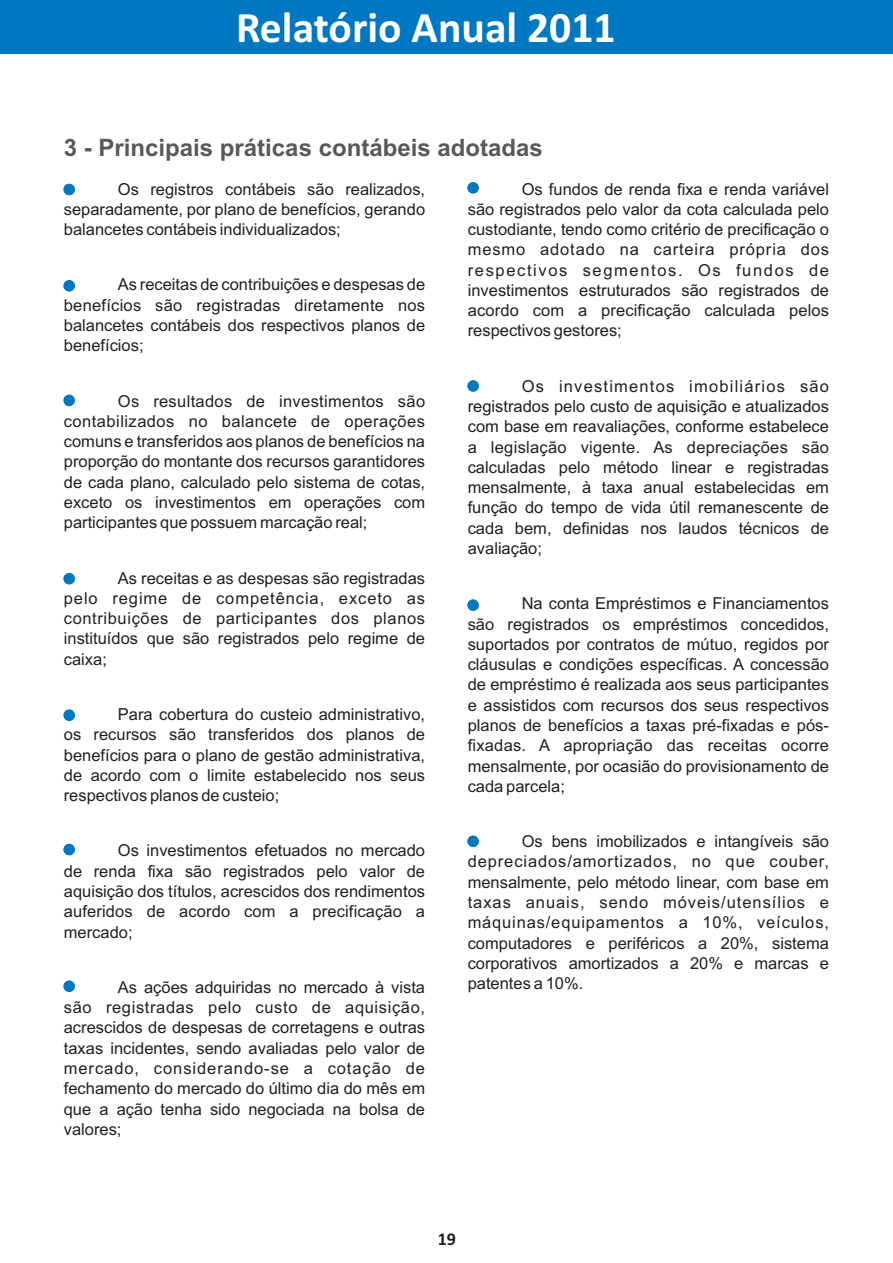
<style>
.page{position:relative;width:893px;height:1263px;background:#fff}
.page>*{position:absolute;margin:0;border:0;box-sizing:border-box;transform-origin:0 0}
.t1{font:700 43.65px "Calibri";color:#fff}
.t2{font:700 24px "Arial";color:#58595b}
.t3{font:700 18px "Calibri";color:#231f20}
.t4{font:16.5px/20.2px "Arial";color:#231f20;text-align:justify}
</style>
<div class="page">
<div style="left:64px;top:184px;width:11px;height:11px;background:#0078c1;border:1px solid #0078c1;border-radius:50%"></div>
<div style="left:64px;top:280px;width:11px;height:11px;background:#0078c1;border:1px solid #0078c1;border-radius:50%"></div>
<div style="left:64px;top:395px;width:11px;height:11px;background:#0078c1;border:1px solid #0078c1;border-radius:50%"></div>
<div style="left:64px;top:573px;width:11px;height:11px;background:#0078c1;border:1px solid #0078c1;border-radius:50%"></div>
<div style="left:64px;top:710px;width:11px;height:11px;background:#0078c1;border:1px solid #0078c1;border-radius:50%"></div>
<div style="left:64px;top:844px;width:11px;height:11px;background:#0078c1;border:1px solid #0078c1;border-radius:50%"></div>
<div style="left:64px;top:981px;width:11px;height:11px;background:#0078c1;border:1px solid #0078c1;border-radius:50%"></div>
<div style="left:468px;top:182px;width:11px;height:11px;background:#0078c1;border:1px solid #0078c1;border-radius:50%"></div>
<div style="left:468px;top:380px;width:11px;height:11px;background:#0078c1;border:1px solid #0078c1;border-radius:50%"></div>
<div style="left:468px;top:600px;width:11px;height:11px;background:#0078c1;border:1px solid #0078c1;border-radius:50%"></div>
<div style="left:468px;top:836px;width:11px;height:11px;background:#0078c1;border:1px solid #0078c1;border-radius:50%"></div>
<div style="left:0;top:1px;width:893px;height:53px;background:#0078c1"></div>
<h1 class="t1" style="left:236px;top:10px;width:381px">Relatório Anual 2011</h1>
<h2 class="t2" style="left:64px;top:138px;width:480px">3 - Principais práticas contábeis adotadas</h2>
<p class="t4" style="left:64px;top:180px;width:363px;text-indent:54px">Os registros contábeis são realizados, separadamente, por plano de benefícios, gerando balancetes contábeis individualizados;</p>
<p class="t4" style="left:468px;top:180px;width:363px;text-indent:54px">Os fundos de renda fixa e renda variável são registrados pelo valor da cota calculada pelo custodiante, tendo como critério de precificação o mesmo adotado na carteira própria dos respectivos segmentos. Os fundos de investimentos estruturados são registrados de acordo com a precificação calculada pelos respectivos gestores;</p>
<p class="t4" style="left:468px;top:377px;width:363px;text-indent:54px">Os investimentos imobiliários são registrados pelo custo de aquisição e atualizados com base em reavaliações, conforme estabelece a legislação vigente. As depreciações são calculadas pelo método linear e registradas mensalmente, à taxa anual estabelecidas em função do tempo de vida útil remanescente de cada bem, definidas nos laudos técnicos de avaliação;</p>
<p class="t4" style="left:64px;top:276px;width:363px;text-indent:54px">As receitas de contribuições e despesas de benefícios são registradas diretamente nos balancetes contábeis dos respectivos planos de benefícios;</p>
<p class="t4" style="left:64px;top:392px;width:363px;text-indent:54px">Os resultados de investimentos são contabilizados no balancete de operações comuns e transferidos aos planos de benefícios na proporção do montante dos recursos garantidores de cada plano, calculado pelo sistema de cotas, exceto os investimentos em operações com participantes que possuem marcação real;</p>
<p class="t4" style="left:64px;top:569px;width:363px;text-indent:54px">As receitas e as despesas são registradas pelo regime de competência, exceto as contribuições de participantes dos planos instituídos que são registrados pelo regime de caixa;</p>
<p class="t4" style="left:64px;top:706px;width:363px;text-indent:54px">Para cobertura do custeio administrativo, os recursos são transferidos dos planos de benefícios para o plano de gestão administrativa, de acordo com o limite estabelecido nos seus respectivos planos de custeio;</p>
<p class="t4" style="left:64px;top:842px;width:363px;text-indent:54px">Os investimentos efetuados no mercado de renda fixa são registrados pelo valor de aquisição dos títulos, acrescidos dos rendimentos auferidos de acordo com a precificação a mercado;</p>
<p class="t4" style="left:64px;top:978px;width:363px;text-indent:54px">As ações adquiridas no mercado à vista são registradas pelo custo de aquisição, acrescidos de despesas de corretagens e outras taxas incidentes, sendo avaliadas pelo valor de mercado, considerando-se a cotação de fechamento do mercado do último dia do mês em que a ação tenha sido negociada na bolsa de valores;</p>
<p class="t4" style="left:468px;top:595px;width:363px;text-indent:54px">Na conta Empréstimos e Financiamentos são registrados os empréstimos concedidos, suportados por contratos de mútuo, regidos por cláusulas e condições específicas. A concessão de empréstimo é realizada aos seus participantes e assistidos com recursos dos seus respectivos planos de benefícios a taxas pré-fixadas e pós&shy;fixadas. A apropriação das receitas ocorre mensalmente, por ocasião do provisionamento de cada parcela;</p>
<p class="t4" style="left:468px;top:833px;width:363px;text-indent:54px">Os bens imobilizados e intangíveis são depreciados/amortizados, no que couber, mensalmente, pelo método linear, com base em taxas anuais, sendo móveis/utensílios e máquinas/equipamentos a 10%, veículos, computadores e periféricos a 20%, sistema corporativos amortizados a 20% e marcas e patentes a 10%.</p>
<p class="t3" style="left:438px;top:1231px;width:20px">19</p>
</div>
